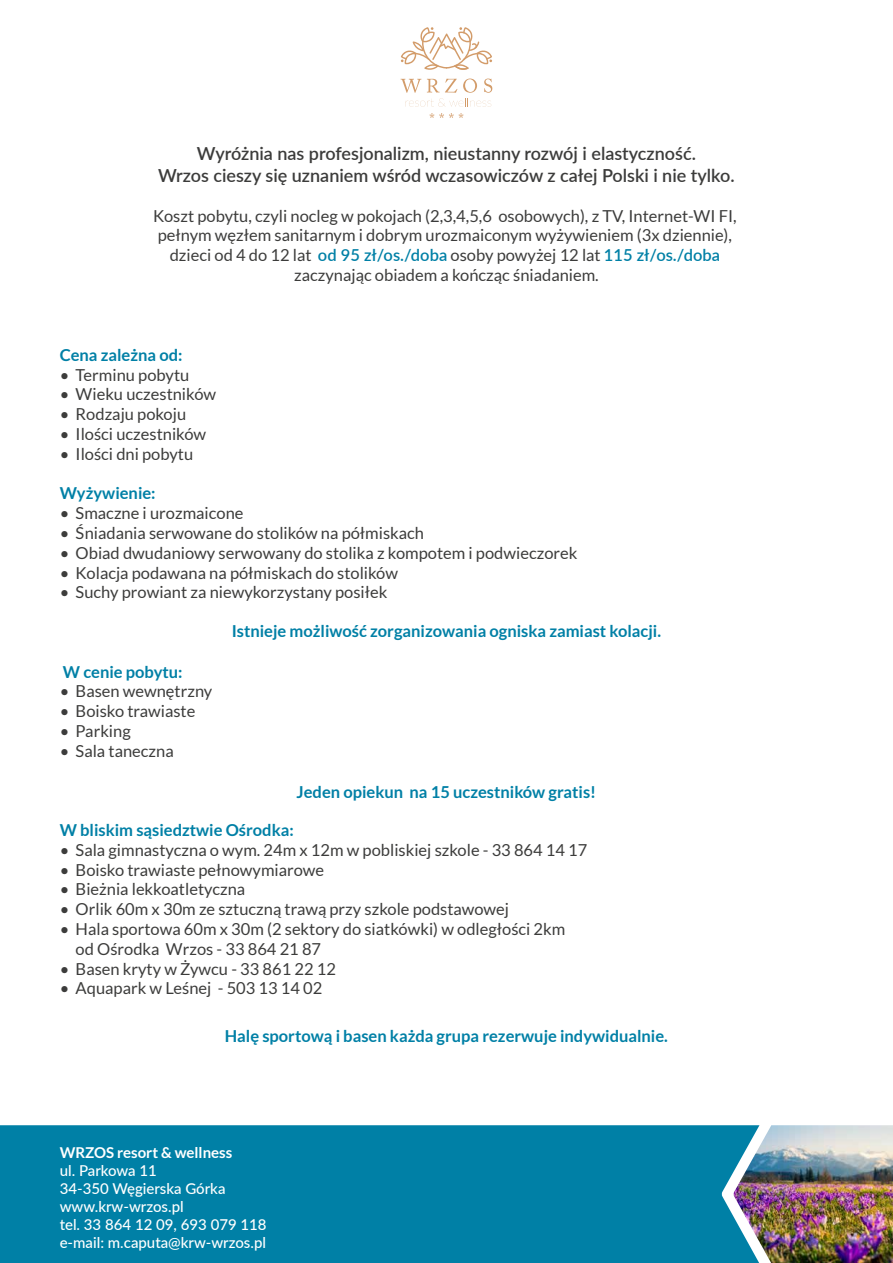
<style>
.page{position:relative;width:893px;height:1263px;background:#fff}
.page>*{position:absolute;margin:0;border:0;box-sizing:border-box;transform-origin:0 0}
.t1{font:600 18px/21.6px "Lato";color:#3c3c3b;text-align:center}
.t2{font:16.5px/19.8px "Lato";color:#3c3c3b}
.t3{font:700 16.5px "Lato";color:#0080a6}
.t4{font:500 15px/18px "Lato";color:#fff}
.t5{font:700 15px "Lato";color:#fff}
.s1{font-weight:600;color:#0080a6}
</style>
<div class="page">
<div style="left:0;top:1125px;width:733px;height:138px;background:#0080a6"></div>
<img style="left:733px;top:1125px;width:160px;height:138px">
<svg style="left:401px;top:79px;width:91px;height:28px"></svg>
<svg style="left:401px;top:27px;width:91px;height:43px"></svg>
<svg style="left:430px;top:113px;width:33px;height:5px"></svg>
<p class="t1" style="left:158px;top:142px;width:578px">Wyróżnia nas profesjonalizm, nieustanny rozwój i elastyczność.<br>Wrzos cieszy się uznaniem wśród wczasowiczów z całej Polski i nie tylko.</p>
<p class="t2" style="left:153px;top:206px;width:585px;text-align:center">Koszt pobytu, czyli nocleg w pokojach (2,3,4,5,6 osobowych), z TV, Internet-WI FI, pełnym węzłem sanitarnym i dobrym urozmaiconym wyżywieniem (3x dziennie), dzieci od 4 do 12 lat <span class="s1">od 95 zł/os./doba</span> osoby powyżej 12 lat <span class="s1">115 zł/os./doba </span>zaczynając obiadem a kończąc śniadaniem.</p>
<p class="t3" style="left:60px;top:345px;width:124px">Cena zależna od:</p>
<p class="t2" style="left:60px;top:365px;width:131px">• Terminu pobytu</p>
<p class="t2" style="left:60px;top:384px;width:158px">• Wieku uczestników</p>
<p class="t2" style="left:60px;top:404px;width:128px">• Rodzaju pokoju</p>
<p class="t2" style="left:60px;top:424px;width:148px">• Ilości uczestników</p>
<p class="t2" style="left:60px;top:444px;width:135px">• Ilości dni pobytu</p>
<p class="t3" style="left:60px;top:484px;width:97px">Wyżywienie:</p>
<p class="t2" style="left:60px;top:503px;width:185px">• Smaczne i urozmaicone</p>
<p class="t2" style="left:60px;top:523px;width:366px">• Śniadania serwowane do stolików na półmiskach</p>
<p class="t2" style="left:60px;top:543px;width:519px">• Obiad dwudaniowy serwowany do stolika z kompotem i podwieczorek</p>
<p class="t2" style="left:60px;top:563px;width:340px">• Kolacja podawana na półmiskach do stolików</p>
<p class="t2" style="left:60px;top:582px;width:329px">• Suchy prowiant za niewykorzystany posiłek</p>
<p class="t3" style="left:63px;top:662px;width:121px">W cenie pobytu:</p>
<p class="t2" style="left:60px;top:681px;width:154px">• Basen wewnętrzny</p>
<p class="t2" style="left:60px;top:701px;width:137px">• Boisko trawiaste</p>
<p class="t2" style="left:60px;top:721px;width:73px">• Parking</p>
<p class="t2" style="left:60px;top:741px;width:116px">• Sala taneczna</p>
<p class="t3" style="left:232px;top:621px;width:431px">Istnieje możliwość zorganizowania ogniska zamiast kolacji.</p>
<p class="t3" style="left:297px;top:783px;width:301px">Jeden opiekun na 15 uczestników gratis!</p>
<p class="t3" style="left:60px;top:820px;width:236px">W bliskim sąsiedztwie Ośrodka:</p>
<p class="t2" style="left:60px;top:840px;width:529px">• Sala gimnastyczna o wym. 24m x 12m w pobliskiej szkole - 33 864 14 17</p>
<p class="t2" style="left:60px;top:860px;width:266px">• Boisko trawiaste pełnowymiarowe</p>
<p class="t2" style="left:60px;top:879px;width:187px">• Bieżnia lekkoatletyczna</p>
<p class="t2" style="left:60px;top:899px;width:451px">• Orlik 60m x 30m ze sztuczną trawą przy szkole podstawowej</p>
<p class="t2" style="left:76px;top:919px;width:491px;text-indent:-16px">• Hala sportowa 60m x 30m (2 sektory do siatkówki) w odległości 2km od Ośrodka Wrzos - 33 864 21 87</p>
<p class="t2" style="left:60px;top:959px;width:278px">• Basen kryty w Żywcu - 33 861 22 12</p>
<p class="t2" style="left:60px;top:978px;width:264px">• Aquapark w Leśnej - 503 13 14 02</p>
<p class="t3" style="left:225px;top:1026px;width:445px">Halę sportową i basen każda grupa rezerwuje indywidualnie.</p>
<p class="t5" style="left:60px;top:1144px;width:174px">WRZOS resort &amp; wellness</p>
<p class="t4" style="left:60px;top:1161px;width:208px">ul. Parkowa 11<br>34-350 Węgierska Górka www.krw-wrzos.pl<br>tel. 33 864 12 09, 693 079 118 e-mail: m.caputa@krw-wrzos.pl</p>
</div>
